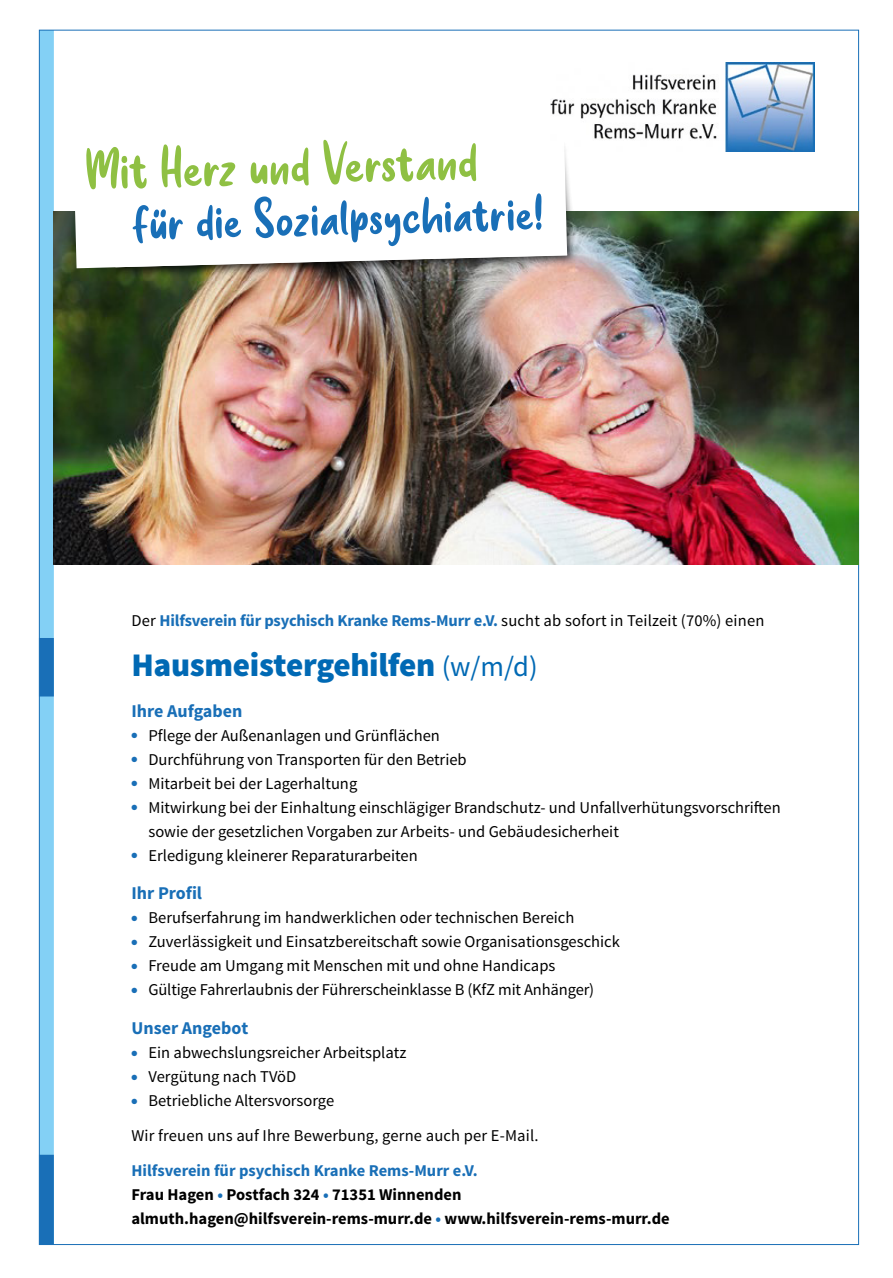
<style>
.page{position:relative;width:893px;height:1278px;background:#fff}
.page>*{position:absolute;margin:0;border:0;box-sizing:border-box;transform-origin:0 0}
.t1{font:61.5px "sweetpurple";color:#8fc043}
.t2{font:57px "sweetpurple";color:#196fb7}
.H0{font:900 33px "Source Sans Pro";letter-spacing:-.01em;color:#0069b4}
.t3{font:700 18px "Source Sans Pro";color:#196fb7}
.t4{font:16.5px/24px "Source Sans Pro";color:#000}
.Adresse{font:700 16.5px "Source Sans Pro";letter-spacing:-.01em;color:#196fb7}
.Adresse-2{font:700 16.5px/24px "Source Sans Pro";color:#000}
.s1{font-weight:400;color:#000}
.s2{font-weight:400;font-size:28.5px}
.s3{color:#196fb7}
</style>
<div class="page">
<svg style="left:41px;top:32px;width:13px;height:1123px;background:#81ccef"></svg>
<img style="left:54px;top:211px;width:805px;height:353px">
<div style="left:39px;top:638px;width:15px;height:58px;background:#196fb7"></div>
<div style="left:39px;top:1155px;width:15px;height:90px;background:#196fb7"></div>
<div style="left:107px;top:138px;width:471px;height:141px;background:#000;opacity:.75"></div>
<svg style="left:73px;top:138px;width:494px;height:130px"></svg>
<img style="left:550px;top:63px;width:265px;height:89px">
<p class="t1" style="left:84px;top:134px;width:394px;rotate:-2deg">Mit Herz und Verstand</p>
<p class="t2" style="left:131px;top:186px;width:414px;rotate:-1deg">für die Sozialpsychiatrie!</p>
<p class="Adresse" style="left:131px;top:610px;width:634px"><span class="s1">Der</span> Hilfsverein für psychisch Kranke Rems-Murr e.V. <span class="s1">sucht ab sofort in Teilzeit (70%) einen</span></p>
<p class="H0" style="left:131px;top:643px;width:408px">Hausmeistergehilfen <span class="s2">(w/m/d)</span></p>
<h1 class="t3" style="left:131px;top:699px;width:113px">Ihre Aufgaben</h1>
<p class="t4" style="left:131px;top:723px;width:310px"><span class="s3">●</span> Pflege der Außenanlagen und Grünflächen</p>
<p class="t4" style="left:131px;top:747px;width:337px"><span class="s3">●</span> Durchführung von Transporten für den Betrieb</p>
<p class="t4" style="left:131px;top:771px;width:227px"><span class="s3">●</span> Mitarbeit bei der Lagerhaltung</p>
<p class="t4" style="left:148px;top:795px;width:634px;text-indent:-17px"><span class="s3">●</span> Mitwirkung bei der Einhaltung einschlägiger Brandschutz- und Unfallverhütungsvorschriften sowie der gesetzlichen Vorgaben zur Arbeits- und Gebäudesicherheit</p>
<p class="t4" style="left:131px;top:843px;width:288px"><span class="s3">●</span> Erledigung kleinerer Reparaturarbeiten</p>
<h1 class="t3" style="left:131px;top:882px;width:72px">Ihr Profil</h1>
<p class="t4" style="left:131px;top:906px;width:444px"><span class="s3">●</span> Berufserfahrung im handwerklichen oder technischen Bereich</p>
<p class="t4" style="left:131px;top:930px;width:490px"><span class="s3">●</span> Zuverlässigkeit und Einsatzbereitschaft sowie Organisationsgeschick</p>
<p class="t4" style="left:131px;top:954px;width:425px"><span class="s3">●</span> Freude am Umgang mit Menschen mit und ohne Handicaps</p>
<p class="t4" style="left:131px;top:978px;width:464px"><span class="s3">●</span> Gültige Fahrerlaubnis der Führerscheinklasse B (KfZ mit Anhänger)</p>
<h1 class="t3" style="left:131px;top:1017px;width:118px">Unser Angebot</h1>
<p class="t4" style="left:131px;top:1041px;width:277px"><span class="s3">●</span> Ein abwechslungsreicher Arbeitsplatz</p>
<p class="t4" style="left:131px;top:1065px;width:166px"><span class="s3">●</span> Vergütung nach TVöD</p>
<p class="t4" style="left:131px;top:1089px;width:204px"><span class="s3">●</span> Betriebliche Altersvorsorge</p>
<p class="t4" style="left:131px;top:1124px;width:409px">Wir freuen uns auf Ihre Bewerbung, gerne auch per E-Mail.</p>
<p class="Adresse" style="left:131px;top:1159px;width:348px">Hilfsverein für psychisch Kranke Rems-Murr e.V.</p>
<p class="Adresse-2" style="left:131px;top:1183px;width:540px">Frau Hagen <span class="s3">•</span> Postfach 324 <span class="s3">•</span> 71351 Winnenden almuth.hagen@hilfsverein-rems-murr.de <span class="s3">•</span> www.hilfsverein-rems-murr.de</p>
</div>
